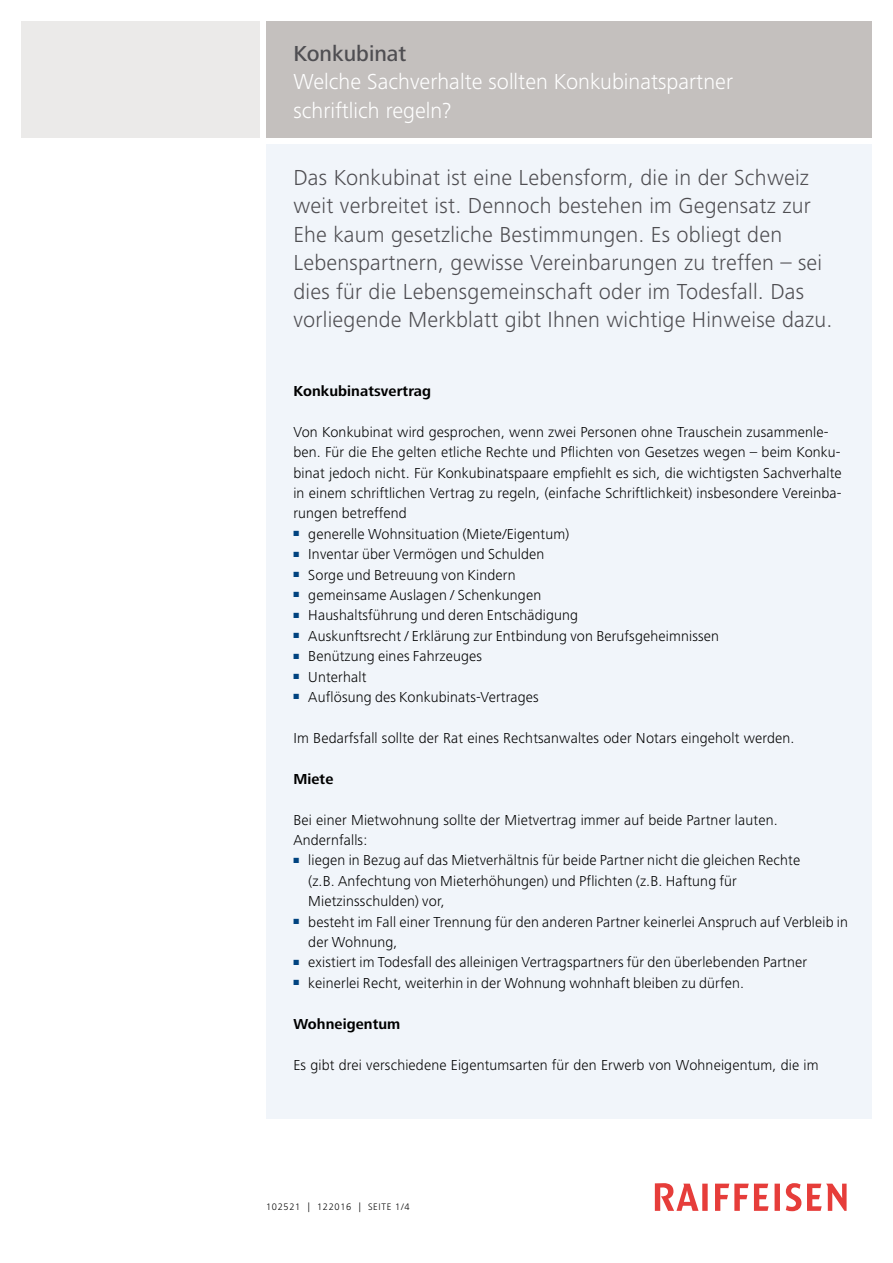
<style>
.page{position:relative;width:893px;height:1263px;background:#fff}
.page>*{position:absolute;margin:0;border:0;box-sizing:border-box;transform-origin:0 0}
.t1{font:300 22.5px/28.5px "Frutiger Next LT";letter-spacing:.01em;color:#4f4e52}
.t2{font:300 22.5px/28.5px "Frutiger Next LT";color:#fff}
.t3{font:500 22.5px "Frutiger Next LT";color:#4f4e52}
.t4{font:300 15px/20.4px "Frutiger Next LT";letter-spacing:.01em;color:#000}
.t5{font:700 15px "Frutiger Next LT";letter-spacing:.005em;color:#000}
.t6{font:300 9.75px "Frutiger Next LT";letter-spacing:.07em;color:#000}
</style>
<div class="page">
<div style="left:266px;top:144px;width:606px;height:975px;background:#f1f5fa"></div>
<div style="left:21px;top:21px;width:239px;height:117px;background:#ebeae9"></div>
<div style="left:266px;top:21px;width:606px;height:117px;background:#c4c0be"></div>
<svg style="left:655px;top:1183px;width:192px;height:28px"></svg>
<h1 class="t3" style="left:293px;top:41px;width:115px">Konkubinat</h1>
<h1 class="t2" style="left:293px;top:68px;width:441px">Welche Sachverhalte sollten Konkubinatspartner schriftlich regeln?</h1>
<p class="t1" style="left:293px;top:163px;width:541px">Das Konkubinat ist eine Lebensform, die in der Schweiz weit verbreitet ist. Dennoch bestehen im Gegensatz zur Ehe kaum gesetzliche Bestimmungen. Es obliegt den Lebenspartnern, gewisse Vereinbarungen zu treffen – sei dies für die Lebensgemeinschaft oder im Todesfall. Das vorliegende Merkblatt gibt Ihnen wichtige Hinweise dazu.</p>
<p class="t5" style="left:293px;top:382px;width:139px">Konkubinatsvertrag</p>
<p class="t4" style="left:293px;top:422px;width:550px">Von Konkubinat wird gesprochen, wenn zwei Personen ohne Trauschein zusammenle&shy;ben. Für die Ehe gelten etliche Rechte und Pflichten von Gesetzes wegen – beim Konku&shy;binat jedoch nicht. Für Konkubinatspaare empfiehlt es sich, die wichtigsten Sachverhalte in einem schriftlichen Vertrag zu regeln, (einfache Schriftlichkeit) insbesondere Vereinba&shy;rungen betreffend</p>
<p class="t4" style="left:293px;top:524px;width:277px"><sup>■</sup> generelle Wohnsituation (Miete/Eigentum)</p>
<p class="t4" style="left:293px;top:544px;width:252px"><sup>■</sup> Inventar über Vermögen und Schulden</p>
<p class="t4" style="left:293px;top:564px;width:224px"><sup>■</sup> Sorge und Betreuung von Kindern</p>
<p class="t4" style="left:293px;top:585px;width:249px"><sup>■</sup> gemeinsame Auslagen / Schenkungen</p>
<p class="t4" style="left:293px;top:605px;width:286px"><sup>■</sup> Haushaltsführung und deren Entschädigung</p>
<p class="t4" style="left:293px;top:626px;width:427px"><sup>■</sup> Auskunftsrecht / Erklärung zur Entbindung von Berufsgeheimnissen</p>
<p class="t4" style="left:293px;top:646px;width:190px"><sup>■</sup> Benützung eines Fahrzeuges</p>
<p class="t4" style="left:293px;top:666px;width:74px"><sup>■</sup> Unterhalt</p>
<p class="t4" style="left:293px;top:687px;width:247px"><sup>■</sup> Auflösung des Konkubinats-Vertrages</p>
<p class="t4" style="left:293px;top:728px;width:503px">Im Bedarfsfall sollte der Rat eines Rechtsanwaltes oder Notars eingeholt werden.</p>
<p class="t5" style="left:293px;top:770px;width:42px">Miete</p>
<p class="t4" style="left:293px;top:809px;width:486px">Bei einer Mietwohnung sollte der Mietvertrag immer auf beide Partner lauten.<br>Andernfalls:</p>
<p class="t4" style="left:308px;top:850px;width:493px;text-indent:-15px"><sup>■</sup> liegen in Bezug auf das Mietverhältnis für beide Partner nicht die gleichen Rechte (z.B. Anfechtung von Mieterhöhungen) und Pflichten (z.B. Haftung für<br>Mietzinsschulden) vor,</p>
<p class="t4" style="left:308px;top:911px;width:541px;text-indent:-15px"><sup>■</sup> besteht im Fall einer Trennung für den anderen Partner keinerlei Anspruch auf Verbleib in der Wohnung,</p>
<p class="t4" style="left:293px;top:952px;width:515px"><sup>■</sup> existiert im Todesfall des alleinigen Vertragspartners für den überlebenden Partner</p>
<p class="t4" style="left:293px;top:973px;width:452px"><sup>■</sup> keinerlei Recht, weiterhin in der Wohnung wohnhaft bleiben zu dürfen.</p>
<p class="t5" style="left:293px;top:1015px;width:108px">Wohneigentum</p>
<p class="t4" style="left:293px;top:1054px;width:527px">Es gibt drei verschiedene Eigentumsarten für den Erwerb von Wohneigentum, die im</p>
<p class="t6" style="left:266px;top:1202px;width:145px">102521 | 122016 | SEITE 1/4</p>
</div>
